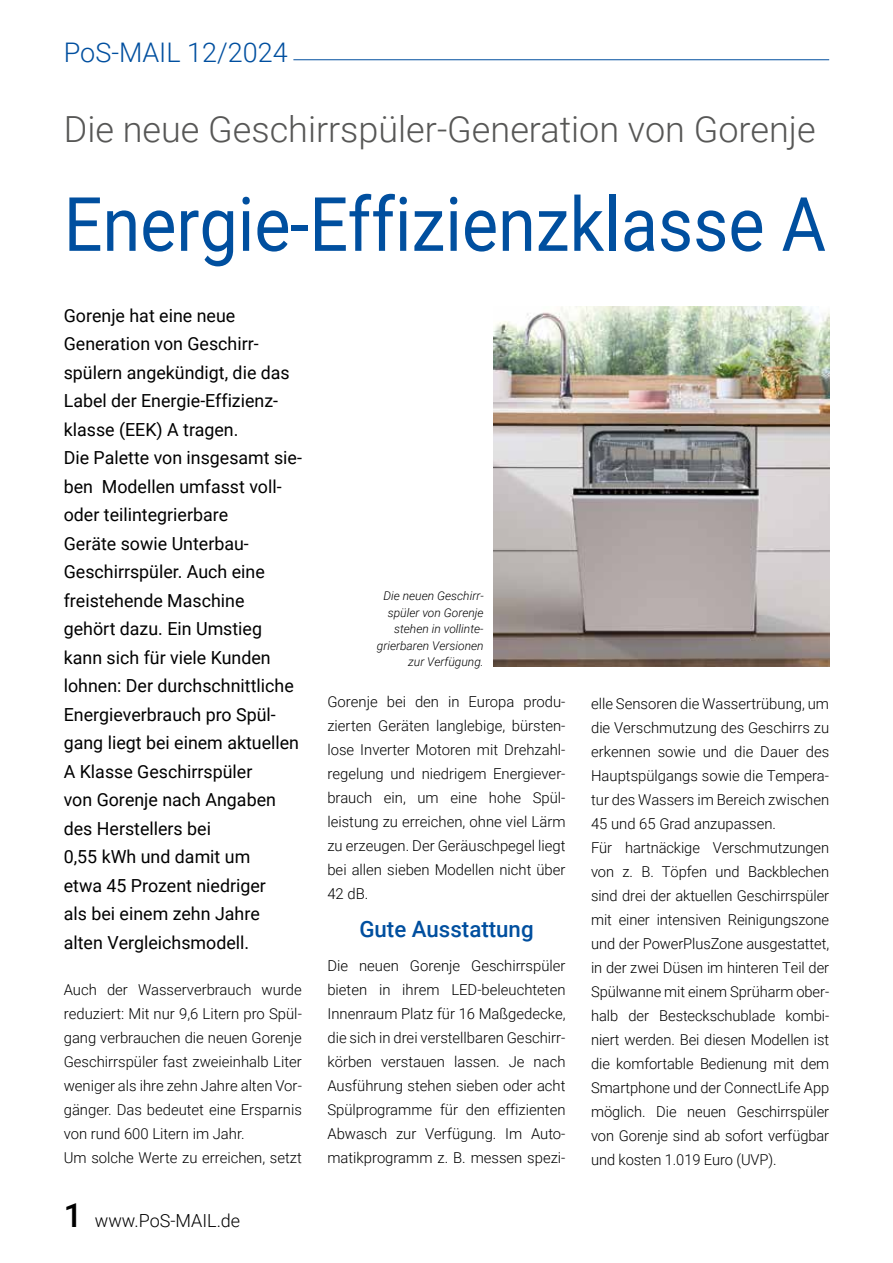
<style>
.page{position:relative;width:893px;height:1263px;background:#fff}
.page>*{position:absolute;margin:0;border:0;box-sizing:border-box;transform-origin:0 0}
.t1{font:75px "Roboto";color:#004f9f;scale:.91 1}
.t2{font:300 36px "Roboto";color:#575756}
.t3{font:300 27px "Roboto";color:#004f9f}
.t4{font:500 22.5px "Roboto";color:#004f9f}
.t5{font:18px/28.5px "Roboto";color:#000}
.t6{font:300 18px "Roboto";color:#000}
.t7{font:300 15px/24px "Roboto";color:#000}
.t8{font:italic 300 12px/16.5px "Roboto";color:#000;text-align:right}
.s1{font-weight:500;font-size:33px}
</style>
<div class="page">
<hr style="left:293px;top:59px;width:536px;height:1px;background:#004f9f">
<img style="left:493px;top:306px;width:336px;height:361px">
<h3 class="t3" style="left:64px;top:34px;width:225px">PoS-MAIL 12/2024</h3>
<h2 class="t2" style="left:64px;top:104px;width:753px">Die neue Geschirrspüler-Generation von Gorenje</h2>
<h1 class="t1" style="left:64px;top:172px;width:839px">Energie-Effizienzklasse A</h1>
<p class="t5" style="left:64px;top:300px;width:240px">Gorenje hat eine neue<br>Generation von Geschirr&shy;spülern angekündigt, die das<br>Label der Energie-Effizienz&shy;klasse (EEK) A tragen.<br>Die Palette von insgesamt sie&shy;ben Modellen umfasst voll&shy;oder teilintegrierbare<br>Geräte sowie Unterbau-<br>Geschirrspüler. Auch eine freistehende Maschine<br>gehört dazu. Ein Umstieg kann sich für viele Kunden lohnen: Der durchschnittliche<br>Energieverbrauch pro Spül&shy;gang liegt bei einem aktuellen<br>A Klasse Geschirrspüler<br>von Gorenje nach Angaben des Herstellers bei<br>0,55 kWh und damit um<br>etwa 45 Prozent niedriger<br>als bei einem zehn Jahre alten Vergleichsmodell.</p>
<p class="t7" style="left:64px;top:977px;width:240px">Auch der Wasserverbrauch wurde reduziert: Mit nur 9,6 Litern pro Spül&shy;gang verbrauchen die neuen Gorenje Geschirrspüler fast zweieinhalb Liter weniger als ihre zehn Jahre alten Vor&shy;gänger. Das bedeutet eine Ersparnis von rund 600 Litern im Jahr.<br>Um solche Werte zu erreichen, setzt</p>
<p class="t6" style="left:64px;top:1208px;width:178px"><span class="s1">1</span> www.PoS-MAIL.de</p>
<p class="t8" style="left:377px;top:587px;width:108px">Die neuen Geschirr&shy;spüler von Gorenje stehen in vollinte&shy;grierbaren Versionen zur Verfügung.</p>
<p class="t7" style="left:327px;top:689px;width:240px;text-align:justify">Gorenje bei den in Europa produ&shy;zierten Geräten langlebige, bürsten&shy;lose Inverter Motoren mit Drehzahl&shy;regelung und niedrigem Energiever&shy;brauch ein, um eine hohe Spül&shy;leistung zu erreichen, ohne viel Lärm zu erzeugen. Der Geräuschpegel liegt bei allen sieben Modellen nicht über 42 dB.</p>
<h3 class="t4" style="left:359px;top:913px;width:176px">Gute Ausstattung</h3>
<p class="t7" style="left:327px;top:953px;width:240px;text-align:justify">Die neuen Gorenje Geschirrspüler bieten in ihrem LED-beleuchteten Innenraum Platz für 16 Maßgedecke, die sich in drei verstellbaren Geschirr&shy;körben verstauen lassen. Je nach Ausführung stehen sieben oder acht Spülprogramme für den effizienten Abwasch zur Verfügung. Im Auto&shy;matikprogramm z. B. messen spezi-</p>
<p class="t7" style="left:591px;top:691px;width:240px">elle Sensoren die Wassertrübung, um die Verschmutzung des Geschirrs zu erkennen sowie und die Dauer des Hauptspülgangs sowie die Tempera&shy;tur des Wassers im Bereich zwischen 45 und 65 Grad anzupassen.<br>Für hartnäckige Verschmutzungen von z. B. Töpfen und Backblechen sind drei der aktuellen Geschirrspüler mit einer intensiven Reinigungszone und der PowerPlusZone ausgestattet, in der zwei Düsen im hinteren Teil der Spülwanne mit einem Sprüharm ober&shy;halb der Besteckschublade kombi&shy;niert werden. Bei diesen Modellen ist die komfortable Bedienung mit dem Smartphone und der ConnectLife App möglich. Die neuen Geschirrspüler von Gorenje sind ab sofort verfügbar und kosten 1.019 Euro (UVP).</p>
</div>
